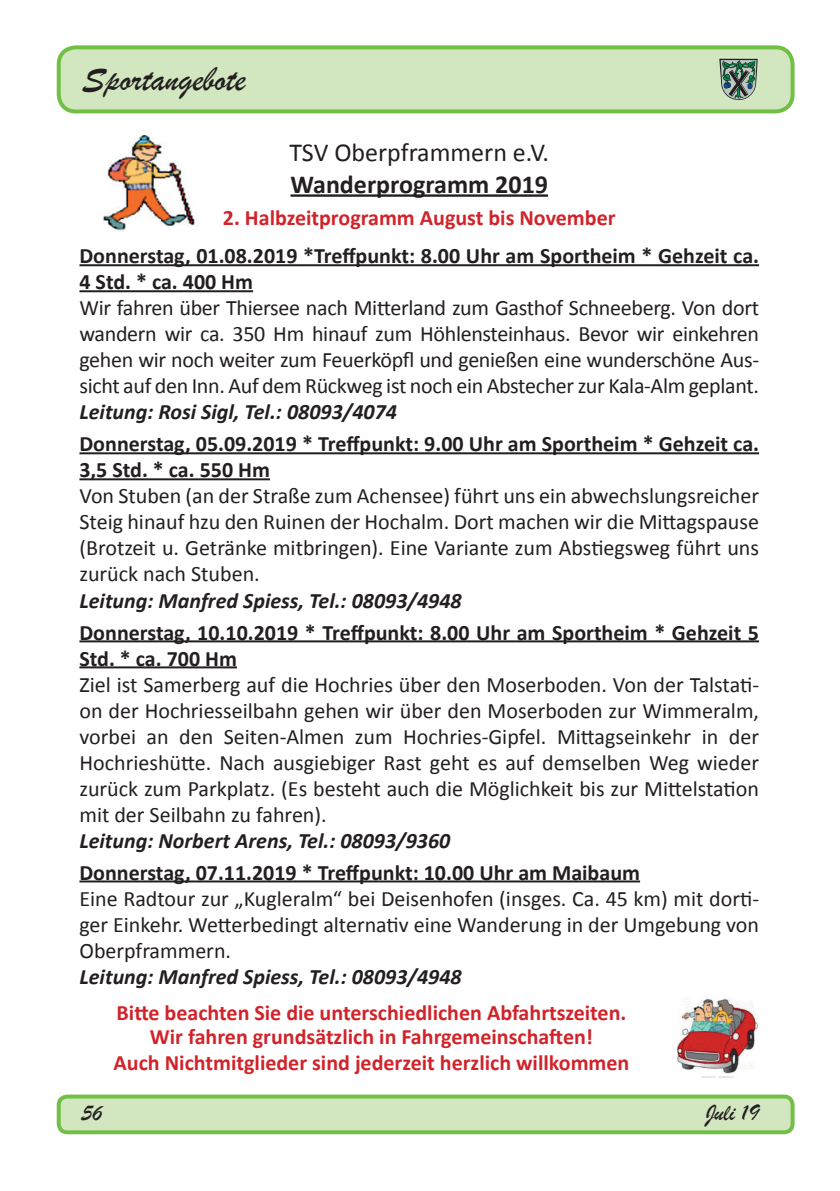
<style>
.page{position:relative;width:840px;height:1191px;background:#fff}
.page>*{position:absolute;margin:0;border:0;box-sizing:border-box;transform-origin:0 0}
.t1{font:36px "Brush Script";color:#231f20}
.t2{font:26px "Calibri";color:#231f20}
.t3{font:700 26px "Calibri";color:#231f20}
.t4{font:24px "Brush Script";color:#231f20}
.t5{font:22px/26px "Calibri";color:#231f20;text-align:justify}
.t6{font:700 22px/26px "Calibri";color:#231f20}
.t7{font:700 22px/24px "Calibri";color:#d1232a;text-align:center}
.t8{font:italic 700 22px "Calibri";color:#231f20}
</style>
<div class="page">
<div style="left:59px;top:47px;width:733px;height:64px;background:#d2e7c0;border-radius:17px"></div>
<div style="left:57px;top:45px;width:737px;height:68px;border:4px solid #71bf44;border-radius:17px"></div>
<div style="left:59px;top:1096px;width:733px;height:36px;background:#d2e7c0;border-radius:9px"></div>
<div style="left:57px;top:1094px;width:737px;height:40px;border:4px solid #71bf44;border-radius:9px"></div>
<svg style="left:719px;top:59px;width:38px;height:41px;background:#6f887b"></svg>
<hr style="left:290px;top:194px;width:257px;height:3px;background:#231f20">
<hr style="left:79px;top:264px;width:679px;height:2px;background:#231f20">
<hr style="left:79px;top:290px;width:174px;height:2px;background:#231f20">
<hr style="left:79px;top:452px;width:679px;height:2px;background:#231f20">
<hr style="left:79px;top:478px;width:191px;height:2px;background:#231f20">
<hr style="left:79px;top:640px;width:679px;height:2px;background:#231f20">
<hr style="left:79px;top:666px;width:158px;height:2px;background:#231f20">
<hr style="left:79px;top:880px;width:560px;height:2px;background:#231f20">
<img style="left:103px;top:135px;width:92px;height:96px">
<img style="left:677px;top:998px;width:80px;height:79px">
<h1 class="t1" style="left:82px;top:57px;width:165px">Sportangebote</h1>
<p class="t2" style="left:289px;top:136px;width:261px">TSV Oberpframmern e.V.</p>
<p class="t3" style="left:290px;top:168px;width:259px">Wanderprogramm 2019</p>
<p class="t7" style="left:223px;top:206px;width:394px">2. Halbzeitprogramm August bis November</p>
<p class="t6" style="left:79px;top:243px;width:680px">Donnerstag, 01.08.2019 *Treffpunkt: 8.00 Uhr am Sportheim * Gehzeit ca.<br>4 Std. * ca. 400 Hm</p>
<p class="t5" style="left:79px;top:295px;width:680px">Wir fahren über Thiersee nach Mitterland zum Gasthof Schneeberg. Von dort wandern wir ca. 350 Hm hinauf zum Höhlensteinhaus. Bevor wir einkehren gehen wir noch weiter zum Feuerköpfl und genießen eine wunderschöne Aus&shy;sicht auf den Inn. Auf dem Rückweg ist noch ein Abstecher zur Kala-Alm geplant.</p>
<p class="t8" style="left:79px;top:398px;width:319px">Leitung: Rosi Sigl, Tel.: 08093/4074</p>
<p class="t6" style="left:79px;top:431px;width:680px">Donnerstag, 05.09.2019 * Treffpunkt: 9.00 Uhr am Sportheim * Gehzeit ca.<br>3,5 Std. * ca. 550 Hm</p>
<p class="t5" style="left:79px;top:483px;width:680px">Von Stuben (an der Straße zum Achensee) führt uns ein abwechslungsreicher Steig hinauf hzu den Ruinen der Hochalm. Dort machen wir die Mittagspause (Brotzeit u. Getränke mitbringen). Eine Variante zum Abstiegsweg führt uns zurück nach Stuben.</p>
<p class="t8" style="left:79px;top:586px;width:383px">Leitung: Manfred Spiess, Tel.: 08093/4948</p>
<p class="t6" style="left:79px;top:619px;width:680px">Donnerstag, 10.10.2019 * Treffpunkt: 8.00 Uhr am Sportheim * Gehzeit 5<br>Std. * ca. 700 Hm</p>
<p class="t5" style="left:79px;top:671px;width:680px">Ziel ist Samerberg auf die Hochries über den Moserboden. Von der Talstati&shy;on der Hochriesseilbahn gehen wir über den Moserboden zur Wimmeralm, vorbei an den Seiten-Almen zum Hochries-Gipfel. Mittagseinkehr in der Hochrieshütte. Nach ausgiebiger Rast geht es auf demselben Weg wieder zurück zum Parkplatz. (Es besteht auch die Möglichkeit bis zur Mittelstation mit der Seilbahn zu fahren).</p>
<p class="t8" style="left:79px;top:826px;width:372px">Leitung: Norbert Arens, Tel.: 08093/9360</p>
<p class="t6" style="left:79px;top:859px;width:562px">Donnerstag, 07.11.2019 * Treffpunkt: 10.00 Uhr am Maibaum</p>
<p class="t5" style="left:79px;top:885px;width:680px">Eine Radtour zur „Kugleralm“ bei Deisenhofen (insges. Ca. 45 km) mit dorti&shy;ger Einkehr. Wetterbedingt alternativ eine Wanderung in der Umgebung von Oberpframmern.</p>
<p class="t8" style="left:79px;top:962px;width:383px">Leitung: Manfred Spiess, Tel.: 08093/4948</p>
<p class="t7" style="left:116px;top:1000px;width:511px">Bitte beachten Sie die unterschiedlichen Abfahrtszeiten.<br>Wir fahren grundsätzlich in Fahrgemeinschaften!</p>
<p class="t7" style="left:113px;top:1050px;width:517px">Auch Nichtmitglieder sind jederzeit herzlich willkommen</p>
<p class="t4" style="left:82px;top:1098px;width:22px">56</p>
<p class="t4" style="left:705px;top:1098px;width:55px">Juli 19</p>
</div>
